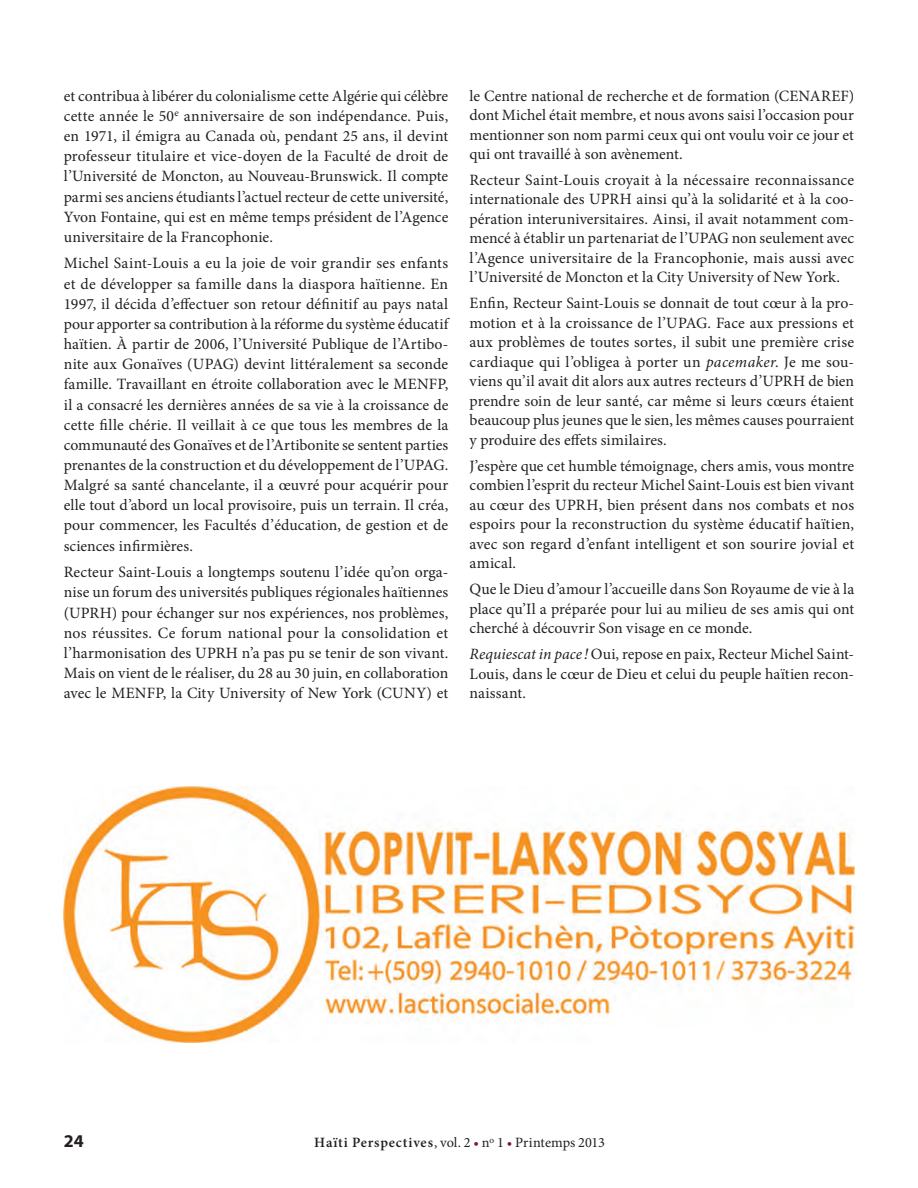
<style>
.page{position:relative;width:918px;height:1188px;background:#fff}
.page>*{position:absolute;margin:0;border:0;box-sizing:border-box;transform-origin:0 0}
.t1{font:700 18px "Myriad Pro";color:#231f20}
._01_tx{font:15.75px/20.1px "Minion Pro";letter-spacing:.005em;color:#231f20;text-align:justify}
.t2{font:14.25px "Minion Pro";color:#231f20}
.s1{font-style:italic}
.s2{font-weight:600}
.s3{color:#7b1545}
</style>
<div class="page">
<img style="left:63px;top:786px;width:791px;height:257px">
<p class="_01_tx" style="left:64px;top:86px;width:386px">et contribua à libérer du colonialisme cette Algérie qui célèbre cette année le 50<sup>e</sup> anniversaire de son indépendance. Puis, en 1971, il émigra au Canada où, pendant 25 ans, il devint professeur titulaire et vice-doyen de la Faculté de droit de l’Université de Moncton, au Nouveau-Brunswick. Il compte parmi ses anciens étudiants l’actuel recteur de cette université, Yvon Fontaine, qui est en même temps président de l’Agence universitaire de la Francophonie.</p>
<p class="_01_tx" style="left:64px;top:253px;width:386px">Michel Saint-Louis a eu la joie de voir grandir ses enfants et de développer sa famille dans la diaspora haïtienne. En 1997, il décida d’effectuer son retour définitif au pays natal pour apporter sa contribution à la réforme du système éducatif haïtien. À partir de 2006, l’Université Publique de l’Artibo&shy;nite aux Gonaïves (UPAG) devint littéralement sa seconde famille. Travaillant en étroite collaboration avec le MENFP, il a consacré les dernières années de sa vie à la croissance de cette fille chérie. Il veillait à ce que tous les membres de la communauté des Gonaïves et de l’Artibonite se sentent parties prenantes de la construction et du développement de l’UPAG.<br>Malgré sa santé chancelante, il a œuvré pour acquérir pour elle tout d’abord un local provisoire, puis un terrain. Il créa, pour commencer, les Facultés d’éducation, de gestion et de sciences infirmières.</p>
<p class="_01_tx" style="left:64px;top:562px;width:386px">Recteur Saint-Louis a longtemps soutenu l’idée qu’on orga&shy;nise un forum des universités publiques régionales haïtiennes (UPRH) pour échanger sur nos expériences, nos problèmes, nos réussites. Ce forum national pour la consolidation et l’harmonisation des UPRH n’a pas pu se tenir de son vivant.<br>Mais on vient de le réaliser, du 28 au 30 juin, en collaboration avec le MENFP, la City University of New York (CUNY) et</p>
<p class="_01_tx" style="left:470px;top:86px;width:386px;line-height:19.5px">le Centre national de recherche et de formation (CENAREF) dont Michel était membre, et nous avons saisi l’occasion pour mentionner son nom parmi ceux qui ont voulu voir ce jour et qui ont travaillé à son avènement.</p>
<p class="_01_tx" style="left:470px;top:170px;width:386px;line-height:19.5px">Recteur Saint-Louis croyait à la nécessaire reconnaissance internationale des UPRH ainsi qu’à la solidarité et à la coo&shy;pération interuniversitaires. Ainsi, il avait notamment com&shy;mencé à établir un partenariat de l’UPAG non seulement avec l’Agence universitaire de la Francophonie, mais aussi avec l’Université de Moncton et la City University of New York.</p>
<p class="_01_tx" style="left:470px;top:294px;width:386px;line-height:19.5px">Enfin, Recteur Saint-Louis se donnait de tout cœur à la pro&shy;motion et à la croissance de l’UPAG. Face aux pressions et aux problèmes de toutes sortes, il subit une première crise cardiaque qui l’obligea à porter un <span class="s1">pacemaker</span>. Je me sou&shy;viens qu’il avait dit alors aux autres recteurs d’UPRH de bien prendre soin de leur santé, car même si leurs cœurs étaient beaucoup plus jeunes que le sien, les mêmes causes pourraient y produire des effets similaires.</p>
<p class="_01_tx" style="left:470px;top:456px;width:386px;line-height:19.5px">J’espère que cet humble témoignage, chers amis, vous montre combien l’esprit du recteur Michel Saint-Louis est bien vivant au cœur des UPRH, bien présent dans nos combats et nos espoirs pour la reconstruction du système éducatif haïtien, avec son regard d’enfant intelligent et son sourire jovial et amical.</p>
<p class="_01_tx" style="left:470px;top:579px;width:386px;line-height:19.5px">Que le Dieu d’amour l’accueille dans Son Royaume de vie à la place qu’Il a préparée pour lui au milieu de ses amis qui ont cherché à découvrir Son visage en ce monde.</p>
<p class="_01_tx" style="left:470px;top:645px;width:386px;line-height:19.5px"><span class="s1">Requiescat in pace !</span> Oui, repose en paix, Recteur Michel Saint-Louis, dans le cœur de Dieu et celui du peuple haïtien recon&shy;naissant.</p>
<p class="t1" style="left:64px;top:1130px;width:21px">24</p>
<p class="t2" style="left:314px;top:1133px;width:292px"><span class="s2">Haïti Perspectives</span>, vol. 2 <span class="s3">•</span> n<sup>o</sup> 1 <span class="s3">•</span> Printemps 2013</p>
</div>
